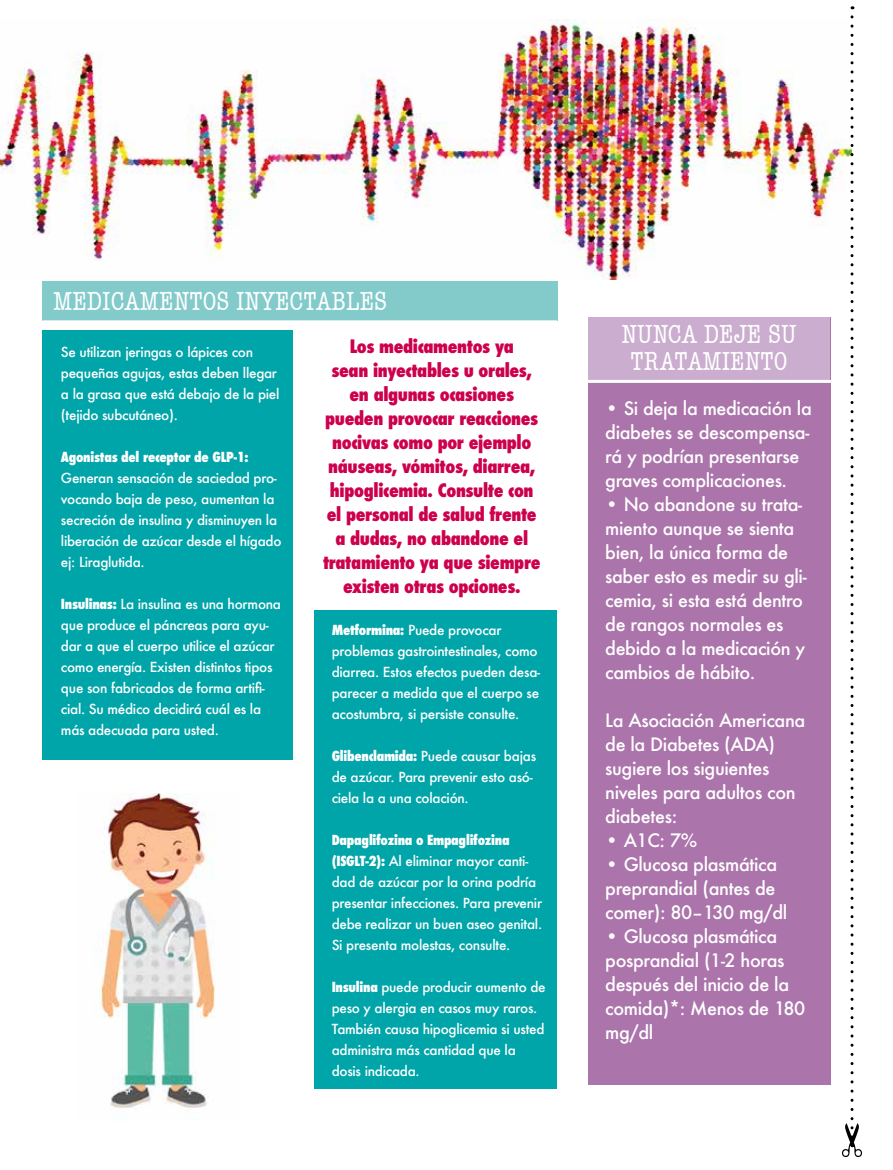
<style>
.page{position:relative;width:893px;height:1170px;background:#fff}
.page>*{position:absolute;margin:0;border:0;box-sizing:border-box;transform-origin:0 0}
.t1{font:condensed 27px/27px "American Typewriter";color:#fff;text-align:center}
.t2{font:500 18px/24px "Futura";letter-spacing:-.02em;color:#fff}
.t3{font:800 condensed 18px/24px "Futura";letter-spacing:-.02em;color:#cd004d;text-align:center}
.t4{font:500 13.5px/21px "Futura";letter-spacing:-.02em;color:#fff}
.t5{font:800 condensed 13.5px "Futura";letter-spacing:-.02em;color:#fff}
.s1{font-weight:800;font-stretch:condensed}
</style>
<div class="page">
<img style="left:0;top:20px;width:842px;height:259px">
<svg style="left:842px;top:17px;width:20px;height:1139px"></svg>
<div style="left:588px;top:317px;width:242px;height:767px;background:#ab74ab"></div>
<div style="left:588px;top:317px;width:242px;height:64px;background:#cbadcf"></div>
<hr style="left:587px;top:380px;width:245px;height:3px;background:#fff">
<div style="left:43px;top:330px;width:250px;height:430px;background:#00a5a9"></div>
<div style="left:315px;top:610px;width:242px;height:479px;background:#00a5a9"></div>
<div style="left:43px;top:281px;width:515px;height:40px;background:#83cacb"></div>
<hr style="left:43px;top:320px;width:514px;height:3px;background:#fff">
<img style="left:100px;top:793px;width:115px;height:318px">
<h1 class="t1" style="left:53px;top:287px;width:336px">MEDICAMENTOS INYECTABLES</h1>
<p class="t4" style="left:61px;top:341px;width:220px">Se utilizan jeringas o lápices con pequeñas agujas, estas deben llegar a la grasa que está debajo de la piel (tejido subcutáneo).</p>
<p class="t5" style="left:61px;top:448px;width:189px">Agonistas del receptor de GLP-1:</p>
<p class="t4" style="left:61px;top:467px;width:222px">Generan sensación de saciedad pro&shy;vocando baja de peso, aumentan la secreción de insulina y disminuyen la liberación de azúcar desde el hígado ej: Liraglutida.</p>
<p class="t4" style="left:61px;top:593px;width:222px"><span class="s1">Insulinas:</span> La insulina es una hormona que produce el páncreas para ayu&shy;dar a que el cuerpo utilice el azúcar como energía. Existen distintos tipos que son fabricados de forma artifi&shy;cial. Su médico decidirá cuál es la más adecuada para usted.</p>
<p class="t3" style="left:323px;top:334px;width:219px">Los medicamentos ya<br>sean inyectables u orales, en algunas ocasiones pueden provocar reacciones nocivas como por ejemplo náuseas, vómitos, diarrea, hipoglicemia. Consulte con el personal de salud frente a dudas, no abandone el tratamiento ya que siempre existen otras opciones.</p>
<p class="t4" style="left:332px;top:618px;width:210px"><span class="s1">Metformina:</span> Puede provocar problemas gastrointestinales, como diarrea. Estos efectos pueden desa&shy;parecer a medida que el cuerpo se acostumbra, si persiste consulte.</p>
<p class="t4" style="left:332px;top:744px;width:206px"><span class="s1">Glibenclamida:</span> Puede causar bajas de azúcar. Para prevenir esto asó&shy;ciela la a una colación.</p>
<p class="t4" style="left:332px;top:828px;width:212px"><span class="s1">Dapaglifozina o Empaglifozina (ISGLT-2):</span> Al eliminar mayor canti&shy;dad de azúcar por la orina podría presentar infecciones. Para prevenir debe realizar un buen aseo genital.<br>Si presenta molestas, consulte.</p>
<p class="t4" style="left:332px;top:976px;width:216px"><span class="s1">Insulina</span> puede producir aumento de peso y alergia en casos muy raros.<br>También causa hipoglicemia si usted administra más cantidad que la dosis indicada.</p>
<h1 class="t1" style="left:621px;top:319px;width:177px">NUNCA DEJE SU<br>TRATAMIENTO</h1>
<h2 class="t2" style="left:605px;top:396px;width:208px">• Si deja la medicación la diabetes se descompensa&shy;rá y podrían presentarse graves complicaciones.</h2>
<h2 class="t2" style="left:605px;top:492px;width:203px">• No abandone su trata&shy;miento aunque se sienta bien, la única forma de saber esto es medir su gli&shy;cemia, si esta está dentro de rangos normales es debido a la medicación y cambios de hábito.</h2>
<h2 class="t2" style="left:605px;top:708px;width:202px">La Asociación Americana de la Diabetes (ADA) sugiere los siguientes niveles para adultos con diabetes:</h2>
<h2 class="t2" style="left:605px;top:828px;width:94px">• A1C: 7%</h2>
<h2 class="t2" style="left:605px;top:852px;width:184px">• Glucosa plasmática preprandial (antes de comer): 80–130 mg/dl</h2>
<h2 class="t2" style="left:605px;top:924px;width:202px">• Glucosa plasmática posprandial (1-2 horas después del inicio de la comida)*: Menos de 180 mg/dl</h2>
</div>
